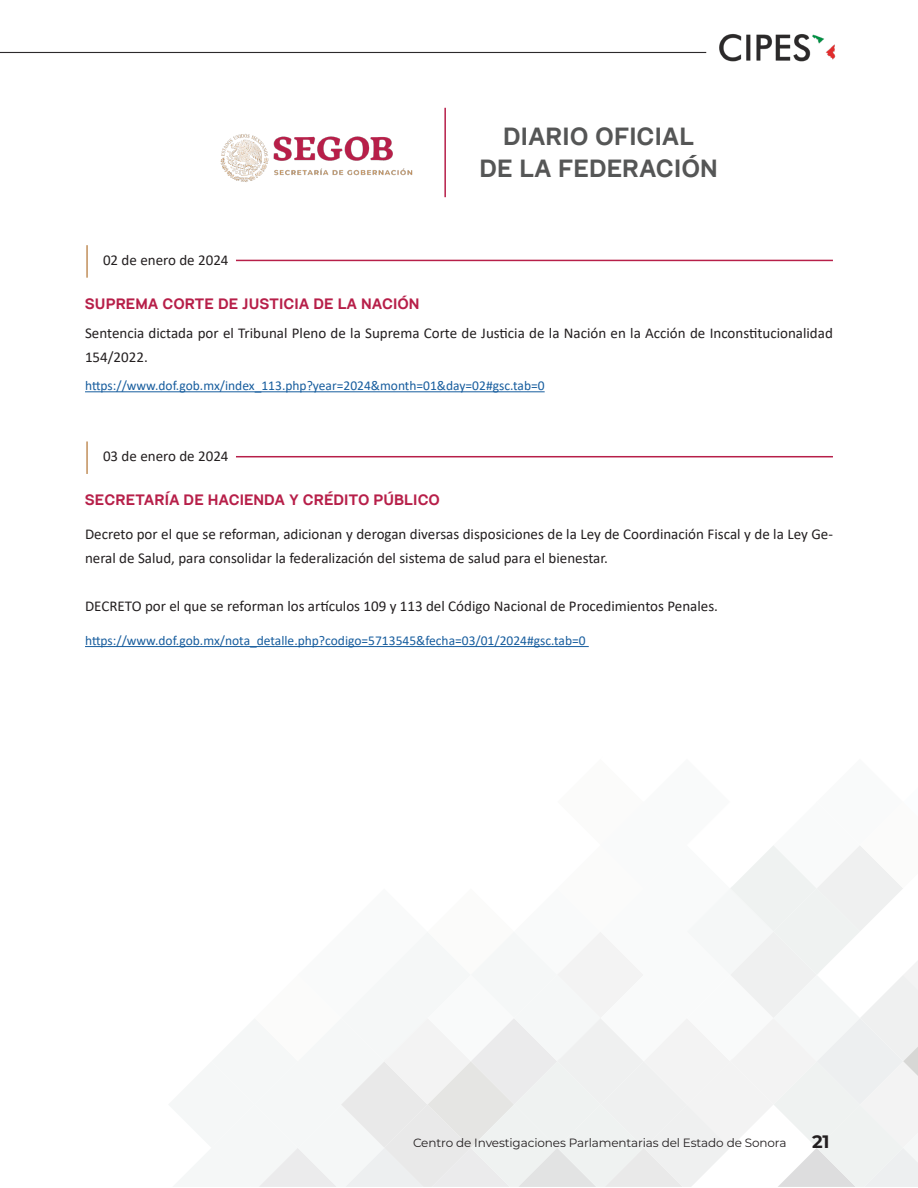
<style>
.page{position:relative;width:918px;height:1188px;background:#fff}
.page>*{position:absolute;margin:0;border:0;box-sizing:border-box;transform-origin:0 0}
.t1{font:700 24.75px "Nurom";color:#555656}
.t2{font:700 18px "Montserrat";color:#231f20}
.t3{font:15px/24px "Calibri";color:#231f20}
.t4{font:700 15px "Nurom";color:#b71f49}
.t5{font:13.5px "Calibri";color:#175d9e}
.t6{font:12px "Montserrat";letter-spacing:-.01em;color:#231f20}
</style>
<div class="page">
<svg style="left:259px;top:846px;width:659px;height:341px"></svg>
<img style="left:719px;top:34px;width:117px;height:28px">
<hr style="left:0;top:52px;width:706px;height:1px;background:#2c2a2b">
<img style="left:220px;top:134px;width:193px;height:48px">
<hr style="left:444px;top:108px;width:2px;height:89px;background:#b71f49">
<hr style="left:236px;top:260px;width:597px;height:1px;background:#b71f49">
<hr style="left:86px;top:245px;width:2px;height:33px;background:#c18f5a">
<hr style="left:85px;top:391px;width:460px;height:1px;background:#175d9e">
<hr style="left:236px;top:456px;width:597px;height:1px;background:#b71f49">
<hr style="left:86px;top:441px;width:2px;height:33px;background:#c18f5a">
<hr style="left:85px;top:646px;width:504px;height:1px;background:#175d9e">
<p class="t3" style="left:103px;top:247px;width:127px">02 de enero de 2024</p>
<p class="t4" style="left:85px;top:294px;width:336px">SUPREMA CORTE DE JUSTICIA DE LA NACIÓN</p>
<p class="t1" style="left:503px;top:121px;width:192px">DIARIO OFICIAL</p>
<p class="t1" style="left:479px;top:152px;width:240px">DE LA FEDERACIÓN</p>
<p class="t3" style="left:85px;top:321px;width:749px">Sentencia dictada por el Tribunal Pleno de la Suprema Corte de Justicia de la Nación en la Acción de Inconstitucionalidad<br>154/2022.</p>
<p class="t5" style="left:85px;top:376px;width:461px">https://www.dof.gob.mx/index_113.php?year=2024&amp;month=01&amp;day=02#gsc.tab=0</p>
<p class="t3" style="left:103px;top:444px;width:127px">03 de enero de 2024</p>
<p class="t4" style="left:85px;top:490px;width:357px">SECRETARÍA DE HACIENDA Y CRÉDITO PÚBLICO</p>
<p class="t3" style="left:85px;top:521px;width:749px">Decreto por el que se reforman, adicionan y derogan diversas disposiciones de la Ley de Coordinación Fiscal y de la Ley Ge&shy;neral de Salud, para consolidar la federalización del sistema de salud para el bienestar.</p>
<p class="t3" style="left:85px;top:593px;width:634px">DECRETO por el que se reforman los artículos 109 y 113 del Código Nacional de Procedimientos Penales.</p>
<p class="t5" style="left:85px;top:631px;width:502px">https://www.dof.gob.mx/nota_detalle.php?codigo=5713545&amp;fecha=03/01/2024#gsc.tab=0</p>
<p class="t6" style="left:413px;top:1135px;width:375px">Centro de Investigaciones Parlamentarias del Estado de Sonora</p>
<p class="t2" style="left:812px;top:1129px;width:19px">21</p>
</div>
